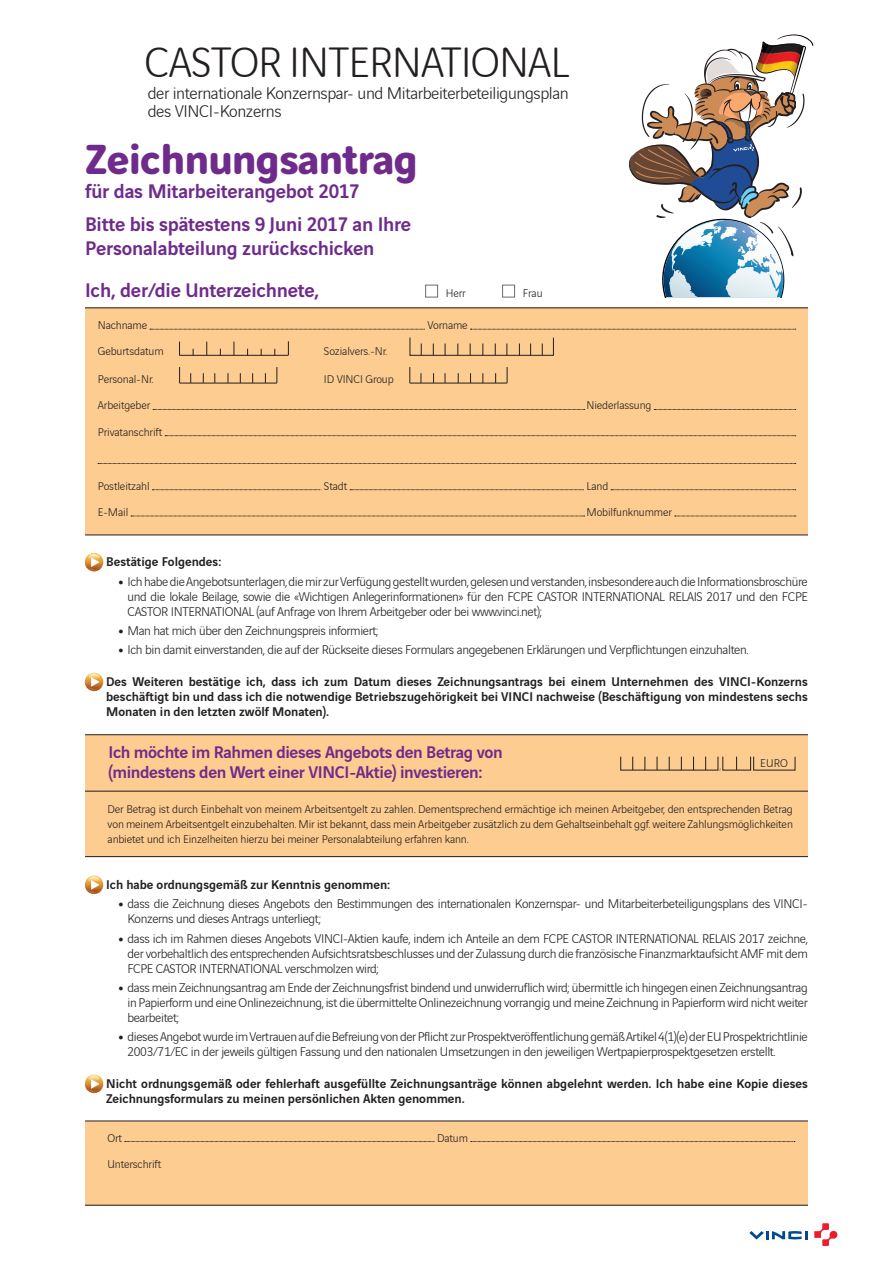
<style>
.page{position:relative;width:893px;height:1263px;background:#fff}
.page>*{position:absolute;margin:0;border:0;box-sizing:border-box;transform-origin:0 0}
.t1{font:300 45px "Vinci Rounded";letter-spacing:-.02em;color:#231f20}
.t2{font:700 45px "Vinci Rounded";letter-spacing:-.02em;color:#6f2b8c}
.t3{font:500 21px/32.5px "Vinci Sans";letter-spacing:-.01em;color:#6f2b8c}
.t4{font:500 18px/19.5px "Vinci Sans";letter-spacing:-.02em;color:#6f2b8c}
.t5{font:300 18px/18px "Vinci Rounded";letter-spacing:-.025em;color:#231f20}
.t6{font:300 13.5px/15px "Vinci Sans";letter-spacing:-.025em;color:#231f20;text-align:justify}
.t7{font:500 13.5px/15px "Vinci Sans";color:#231f20;text-align:justify}
.t8{font:200 13.5px "Vinci Sans";color:#231f20}
.t9{font:300 12px/15px "Vinci Sans";letter-spacing:-.01em;color:#231f20;text-align:justify}
.s1{font-weight:900;font-size:15px}
</style>
<div class="page">
<svg style="left:749px;top:1231px;width:59px;height:8px"></svg>
<svg style="left:814px;top:1223px;width:23px;height:23px"></svg>
<svg style="left:629px;top:34px;width:185px;height:263px"></svg>
<div style="left:85px;top:1120px;width:723px;height:85px;background:#fdcc90"></div>
<svg style="left:85px;top:553px;width:18px;height:18px"></svg>
<svg style="left:85px;top:673px;width:18px;height:18px"></svg>
<div style="left:425px;top:285px;width:13px;height:12px;border:1px solid #6c6d70"></div>
<div style="left:502px;top:285px;width:13px;height:12px;border:1px solid #6c6d70"></div>
<svg style="left:85px;top:876px;width:18px;height:18px"></svg>
<svg style="left:85px;top:1075px;width:18px;height:18px"></svg>
<svg style="left:125px;top:1141px;width:309px;height:1px"></svg>
<svg style="left:471px;top:1141px;width:324px;height:1px"></svg>
<hr style="left:85px;top:1120px;width:723px;height:1px;background:#231f20">
<hr style="left:85px;top:1205px;width:723px;height:1px;background:#231f20">
<div style="left:85px;top:735px;width:723px;height:122px;background:#fdcc90"></div>
<hr style="left:85px;top:734px;width:723px;height:1px;background:#231f20">
<hr style="left:85px;top:791px;width:723px;height:1px;background:#231f20">
<hr style="left:85px;top:856px;width:723px;height:1px;background:#231f20">
<svg style="left:736px;top:757px;width:1px;height:13px"></svg>
<svg style="left:705px;top:757px;width:1px;height:13px"></svg>
<svg style="left:693px;top:757px;width:1px;height:13px"></svg>
<svg style="left:681px;top:757px;width:1px;height:13px"></svg>
<svg style="left:669px;top:757px;width:1px;height:13px"></svg>
<svg style="left:657px;top:757px;width:1px;height:13px"></svg>
<svg style="left:645px;top:757px;width:1px;height:13px"></svg>
<svg style="left:632px;top:757px;width:1px;height:13px"></svg>
<div style="left:85px;top:307px;width:723px;height:228px;background:#fdcc90"></div>
<hr style="left:85px;top:535px;width:723px;height:1px;background:#231f20">
<hr style="left:85px;top:307px;width:723px;height:1px;background:#231f20">
<svg style="left:149px;top:328px;width:276px;height:2px"></svg>
<svg style="left:470px;top:328px;width:326px;height:2px"></svg>
<svg style="left:153px;top:409px;width:432px;height:1px"></svg>
<svg style="left:654px;top:409px;width:142px;height:1px"></svg>
<svg style="left:165px;top:435px;width:631px;height:1px"></svg>
<svg style="left:98px;top:463px;width:696px;height:1px"></svg>
<svg style="left:152px;top:489px;width:169px;height:1px"></svg>
<svg style="left:350px;top:489px;width:234px;height:1px"></svg>
<svg style="left:611px;top:489px;width:185px;height:1px"></svg>
<svg style="left:131px;top:516px;width:454px;height:1px"></svg>
<svg style="left:675px;top:516px;width:121px;height:1px"></svg>
<svg style="left:288px;top:341px;width:1px;height:14px"></svg>
<svg style="left:179px;top:342px;width:1px;height:13px"></svg>
<svg style="left:206px;top:342px;width:1px;height:13px"></svg>
<svg style="left:234px;top:342px;width:1px;height:13px"></svg>
<hr style="left:179px;top:355px;width:109px;height:1px;background:#231f20">
<svg style="left:445px;top:343px;width:1px;height:12px"></svg>
<svg style="left:458px;top:343px;width:1px;height:12px"></svg>
<svg style="left:470px;top:343px;width:1px;height:12px"></svg>
<svg style="left:483px;top:343px;width:1px;height:12px"></svg>
<svg style="left:495px;top:343px;width:1px;height:12px"></svg>
<svg style="left:507px;top:343px;width:1px;height:12px"></svg>
<svg style="left:433px;top:343px;width:1px;height:12px"></svg>
<svg style="left:421px;top:343px;width:1px;height:12px"></svg>
<svg style="left:519px;top:343px;width:1px;height:12px"></svg>
<svg style="left:530px;top:343px;width:1px;height:12px"></svg>
<svg style="left:542px;top:343px;width:1px;height:12px"></svg>
<svg style="left:179px;top:367px;width:1px;height:16px"></svg>
<svg style="left:277px;top:367px;width:1px;height:16px"></svg>
<hr style="left:179px;top:383px;width:98px;height:1px;background:#231f20">
<svg style="left:410px;top:367px;width:1px;height:16px"></svg>
<svg style="left:507px;top:367px;width:1px;height:16px"></svg>
<hr style="left:410px;top:383px;width:97px;height:1px;background:#231f20">
<h1 class="t1" style="left:145px;top:31px;width:427px">Castor International</h1>
<h3 class="t5" style="left:148px;top:83px;width:422px">der internationale Konzernspar- und Mitarbeiterbeteiligungsplan des VINCI-Konzerns</h3>
<h1 class="t2" style="left:85px;top:126px;width:334px">Zeichnungsantrag</h1>
<h2 class="t3" style="left:85px;top:173px;width:328px">für das Mitarbeiterangebot 2017<br>Bitte bis spätestens 9 Juni 2017 an Ihre</h2>
<h2 class="t3" style="left:85px;top:224px;width:291px;line-height:42.6px">Personalabteilung zurückschicken<br>Ich, der/die Unterzeichnete,</h2>
<p class="t9" style="left:446px;top:285px;width:22px">Herr</p>
<p class="t9" style="left:523px;top:285px;width:21px">Frau</p>
<p class="t9" style="left:98px;top:317px;width:51px">Nachname</p>
<p class="t9" style="left:427px;top:317px;width:42px">Vorname</p>
<p class="t9" style="left:98px;top:343px;width:67px">Geburtsdatum</p>
<p class="t9" style="left:324px;top:343px;width:65px">Sozialvers.-Nr.</p>
<p class="t9" style="left:98px;top:371px;width:57px">Personal-Nr.</p>
<p class="t9" style="left:324px;top:371px;width:71px">ID VINCI Group</p>
<p class="t9" style="left:98px;top:397px;width:54px">Arbeitgeber</p>
<p class="t9" style="left:586px;top:397px;width:67px">Niederlassung</p>
<p class="t9" style="left:98px;top:423px;width:66px">Privatanschrift</p>
<p class="t9" style="left:98px;top:477px;width:53px">Postleitzahl</p>
<p class="t9" style="left:324px;top:477px;width:25px">Stadt</p>
<p class="t9" style="left:586px;top:477px;width:23px">Land</p>
<p class="t9" style="left:98px;top:504px;width:32px">E-Mail</p>
<p class="t9" style="left:586px;top:504px;width:87px">Mobilfunknummer</p>
<p class="t7" style="left:106px;top:553px;width:117px">Bestätige Folgendes:</p>
<p class="t6" style="left:127px;top:573px;width:682px;text-indent:-9px"><span class="s1">•</span> Ich habe die Angebotsunterlagen, die mir zur Verfügung gestellt wurden, gelesen und verstanden, insbesondere auch die Informationsbroschüre und die lokale Beilage, sowie die «Wichtigen Anlegerinformationen» für den FCPE CASTOR INTERNATIONAL RELAIS 2017 und den FCPE CASTOR INTERNATIONAL (auf Anfrage von Ihrem Arbeitgeber oder bei www.vinci.net);</p>
<p class="t6" style="left:119px;top:622px;width:261px"><span class="s1">•</span> Man hat mich über den Zeichnungspreis informiert;</p>
<p class="t6" style="left:119px;top:641px;width:631px"><span class="s1">•</span> Ich bin damit einverstanden, die auf der Rückseite dieses Formulars angegebenen Erklärungen und Verpflichtungen einzuhalten.</p>
<p class="t7" style="left:106px;top:673px;width:703px">Des Weiteren bestätige ich, dass ich zum Datum dieses Zeichnungsantrags bei einem Unternehmen des VINCI-Konzerns beschäftigt bin und dass ich die notwendige Betriebszugehörigkeit bei VINCI nachweise (Beschäftigung von mindestens sechs Monaten in den letzten zwölf Monaten).</p>
<h3 class="t4" style="left:108px;top:741px;width:396px">Ich möchte im Rahmen dieses Angebots den Betrag von (mindestens den Wert einer VINCI-Aktie) investieren:</h3>
<p class="t8" style="left:719px;top:755px;width:4px">,</p>
<p class="t9" style="left:760px;top:755px;width:29px">EURO</p>
<p class="t9" style="left:108px;top:800px;width:687px">Der Betrag ist durch Einbehalt von meinem Arbeitsentgelt zu zahlen. Dementsprechend ermächtige ich meinen Arbeitgeber, den entsprechenden Betrag von meinem Arbeitsentgelt einzubehalten. Mir ist bekannt, dass mein Arbeitgeber zusätzlich zu dem Gehaltseinbehalt ggf. weitere Zahlungsmöglichkeiten anbietet und ich Einzelheiten hierzu bei meiner Personalabteilung erfahren kann.</p>
<p class="t7" style="left:106px;top:876px;width:286px">Ich habe ordnungsgemäß zur Kenntnis genommen:</p>
<p class="t6" style="left:127px;top:895px;width:682px;text-indent:-9px"><span class="s1">•</span> dass die Zeichnung dieses Angebots den Bestimmungen des internationalen Konzernspar- und Mitarbeiterbeteiligungsplans des VINCI-<br>Konzerns und dieses Antrags unterliegt;</p>
<p class="t6" style="left:127px;top:930px;width:682px;text-indent:-9px"><span class="s1">•</span> dass ich im Rahmen dieses Angebots VINCI-Aktien kaufe, indem ich Anteile an dem FCPE CASTOR INTERNATIONAL RELAIS 2017 zeichne, der vorbehaltlich des entsprechenden Aufsichtsratsbeschlusses und der Zulassung durch die französische Finanzmarktaufsicht AMF mit dem FCPE CASTOR INTERNATIONAL verschmolzen wird;</p>
<p class="t6" style="left:127px;top:979px;width:682px;text-indent:-9px"><span class="s1">•</span> dass mein Zeichnungsantrag am Ende der Zeichnungsfrist bindend und unwiderruflich wird; übermittle ich hingegen einen Zeichnungsantrag in Papierform und eine Onlinezeichnung, ist die übermittelte Onlinezeichnung vorrangig und meine Zeichnung in Papierform wird nicht weiter bearbeitet;</p>
<p class="t6" style="left:127px;top:1028px;width:682px;text-indent:-9px"><span class="s1">•</span> dieses Angebot wurde im Vertrauen auf die Befreiung von der Pflicht zur Prospektveröffentlichung gemäß Artikel 4(1)(e) der EU Prospektrichtlinie<br>2003/71/EC in der jeweils gültigen Fassung und den nationalen Umsetzungen in den jeweiligen Wertpapierprospektgesetzen erstellt.</p>
<p class="t7" style="left:106px;top:1075px;width:703px">Nicht ordnungsgemäß oder fehlerhaft ausgefüllte Zeichnungsanträge können abgelehnt werden. Ich habe eine Kopie dieses<br>Zeichnungsformulars zu meinen persönlichen Akten genommen.</p>
<p class="t9" style="left:107px;top:1129px;width:16px">Ort</p>
<p class="t9" style="left:437px;top:1129px;width:32px">Datum</p>
<p class="t9" style="left:107px;top:1155px;width:55px">Unterschrift</p>
</div>
